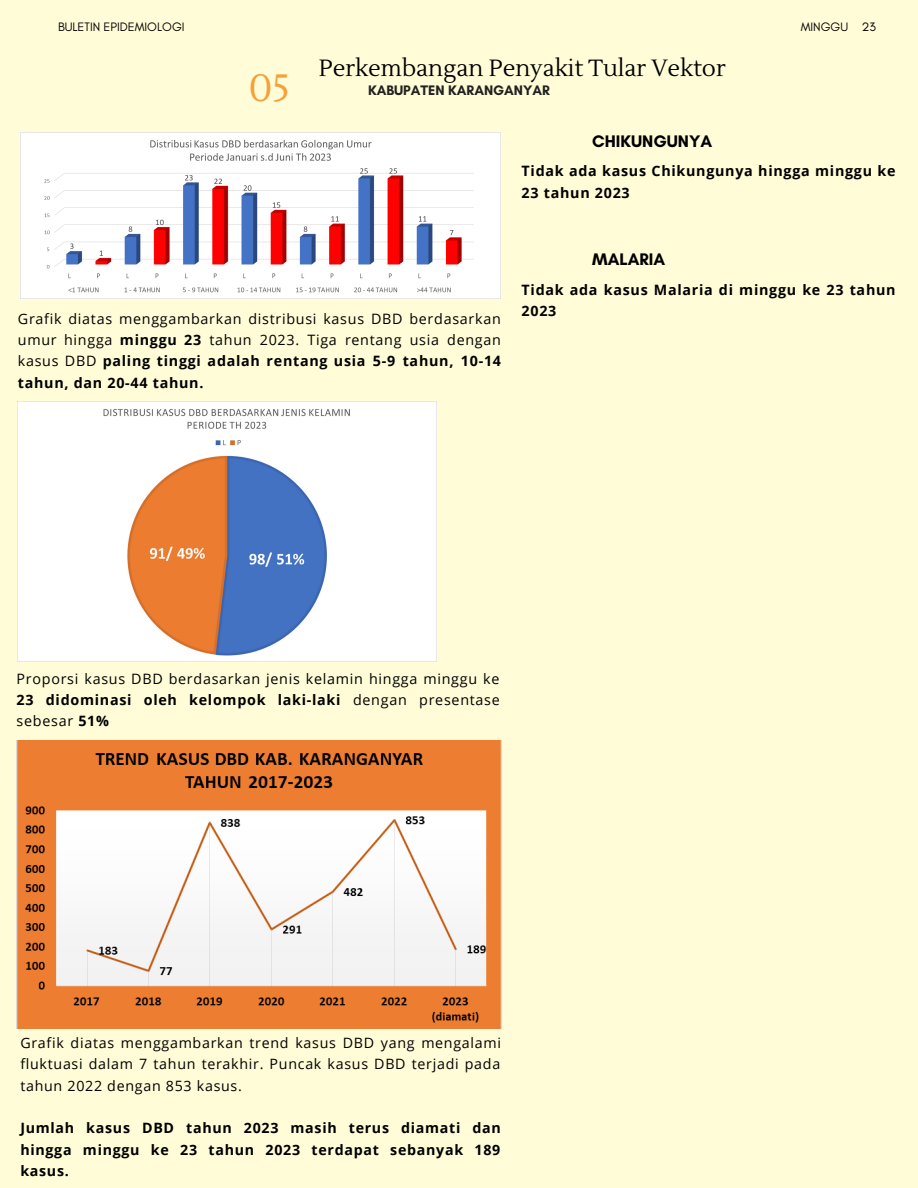
<style>
.page{position:relative;width:918px;height:1188px;background:#fffcd7}
.page>*{position:absolute;margin:0;border:0;box-sizing:border-box;transform-origin:0 0}
.t1{font:37.95px "Lustria";color:#f5a138}
.t2{font:23.4px "Lustria";color:#000}
.t3{font:700 17.1px "Glacial Indifference";color:#000}
.t4{font:14.25px/21.3px "Open Sans";letter-spacing:.05em;color:#000;text-align:justify}
.t5{font:700 14.25px/21.3px "Open Sans";letter-spacing:.05em;color:#000}
.t6{font:700 14.1px "Glacial Indifference";color:#222220}
.t7{font:12.45px "Glacial Indifference";color:#000}
.s1{font-weight:700}
</style>
<div class="page">
<img style="left:20px;top:132px;width:481px;height:167px">
<img style="left:18px;top:402px;width:418px;height:260px">
<img style="left:17px;top:741px;width:485px;height:288px">
<p class="t7" style="left:58px;top:19px;width:128px">BULETIN EPIDEMIOLOGI</p>
<p class="t7" style="left:801px;top:19px;width:77px">MINGGU 23</p>
<p class="t2" style="left:319px;top:54px;width:408px">Perkembangan Penyakit Tular Vektor</p>
<p class="t1" style="left:249px;top:65px;width:43px">05</p>
<p class="t6" style="left:368px;top:82px;width:183px">KABUPATEN KARANGANYAR</p>
<p class="t3" style="left:592px;top:131px;width:121px">CHIKUNGUNYA</p>
<p class="t5" style="left:522px;top:160px;width:375px">Tidak ada kasus Chikungunya hingga minggu ke<br>23 tahun 2023</p>
<p class="t4" style="left:18px;top:307px;width:485px">Grafik diatas menggambarkan distribusi kasus DBD berdasarkan umur hingga <span class="s1">minggu 23</span> tahun 2023. Tiga rentang usia dengan kasus DBD <span class="s1">paling tinggi adalah rentang usia 5-9 tahun, 10-14 tahun, dan 20-44 tahun.</span></p>
<p class="t3" style="left:592px;top:249px;width:75px">MALARIA</p>
<p class="t5" style="left:522px;top:279px;width:376px">Tidak ada kasus Malaria di minggu ke 23 tahun<br>2023</p>
<p class="t4" style="left:17px;top:668px;width:485px">Proporsi kasus DBD berdasarkan jenis kelamin hingga minggu ke <span class="s1">23 didominasi oleh kelompok laki-laki</span> dengan presentase sebesar <span class="s1">51%</span></p>
<p class="t4" style="left:20px;top:1032px;width:482px">Grafik diatas menggambarkan trend kasus DBD yang mengalami fluktuasi dalam 7 tahun terakhir. Puncak kasus DBD terjadi pada tahun 2022 dengan 853 kasus.</p>
<p class="t5" style="left:20px;top:1117px;width:482px;text-align:justify">Jumlah kasus DBD tahun 2023 masih terus diamati dan hingga minggu ke 23 tahun 2023 terdapat sebanyak 189 kasus.</p>
</div>
